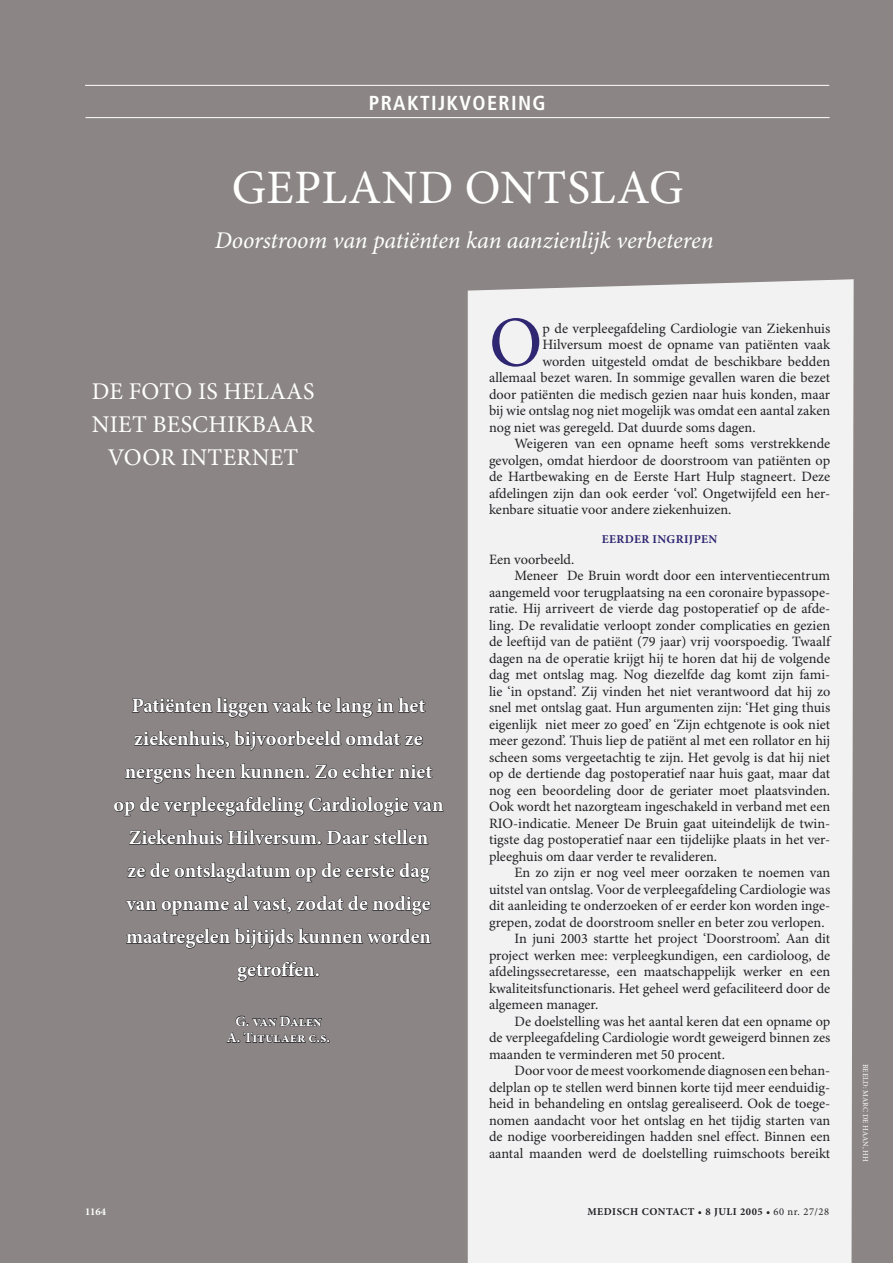
<style>
.page{position:relative;width:893px;height:1263px;background:#8b8585}
.page>*{position:absolute;margin:0;border:0;box-sizing:border-box;transform-origin:0 0}
.Initiaal_3{font:71.55px "Minion Pro";color:#2f2772}
._2G{font:48px "Minion Pro";letter-spacing:.01em;color:#fff}
._1{font:italic 24px "Minion Pro";letter-spacing:-.005em;color:#fff}
.T{font:24px/33px "Minion Pro";letter-spacing:.01em;color:#fff;text-align:center}
._3{font:700 20.25px/33px "Minion Pro";color:#fff;text-align:center}
.RC{font:700 condensed 20.25px "Frutiger";letter-spacing:.065em;color:#fff}
.T-2{font:14.25px/16.5px "Minion Pro";color:#212125;text-align:justify}
.Initiaal_3-2{font:14.25px "Minion Pro";color:#212125}
._4{font:700 14.25px "Minion Pro";color:#fff}
._5{font:700 12px "Minion Pro";letter-spacing:.03em;color:#2f2772}
.t1{font:700 10.5px "Minion Pro";letter-spacing:.05em;color:#212125}
.t2{font:700 10.5px "Minion Pro";color:#fff}
._6A{font:7.5px "Minion Pro";letter-spacing:.01em;color:#fff}
.s1{font-weight:400}
</style>
<div class="page">
<div style="left:468px;top:279px;width:386px;height:984px;background:#f3f2f2"></div>
<hr style="left:85px;top:117px;width:745px;height:1px;background:#fff">
<svg style="left:132px;top:697px;width:294px;height:21px"></svg>
<svg style="left:134px;top:730px;width:289px;height:21px"></svg>
<svg style="left:125px;top:763px;width:308px;height:21px"></svg>
<svg style="left:114px;top:796px;width:330px;height:49px"></svg>
<svg style="left:127px;top:862px;width:303px;height:21px"></svg>
<svg style="left:126px;top:895px;width:305px;height:21px"></svg>
<svg style="left:126px;top:928px;width:305px;height:21px"></svg>
<svg style="left:237px;top:961px;width:82px;height:21px"></svg>
<svg style="left:227px;top:1015px;width:103px;height:28px"></svg>
<hr style="left:85px;top:85px;width:744px;height:1px;background:#fff">
<p class="RC" style="left:369px;top:91px;width:178px">PRAKTIJKVOERING</p>
<p class="_2G" style="left:232px;top:159px;width:453px">GEPLAND ONTSLAG</p>
<p class="_1" style="left:215px;top:226px;width:500px">Doorstroom van patiënten kan aanzienlijk verbeteren</p>
<p class="T" style="left:92px;top:375px;width:224px">DE FOTO IS HELAAS<br>NIET BESCHIKBAAR<br>VOOR INTERNET</p>
<p class="_3" style="left:114px;top:690px;width:331px">Patiënten liggen vaak te lang in het ziekenhuis, bijvoorbeeld omdat ze nergens heen kunnen. Zo echter niet op de verpleegafdeling Cardiologie van Ziekenhuis Hilversum. Daar stellen<br>ze de ontslagdatum op de eerste dag van opname al vast, zodat de nodige maatregelen bijtijds kunnen worden getroffen.</p>
<p class="_4" style="left:235px;top:1012px;width:88px">G. van Dalen</p>
<p class="_4" style="left:227px;top:1029px;width:105px">A. Titulaer c.s.</p>
<p class="Initiaal_3" style="left:489px;top:300px;width:55px">O</p>
<p class="Initiaal_3-2" style="left:542px;top:319px;width:289px">p de verpleegafdeling Cardiologie van Ziekenhuis</p>
<p class="Initiaal_3-2" style="left:542px;top:336px;width:289px">Hilversum moest de opname van patiënten vaak</p>
<p class="Initiaal_3-2" style="left:542px;top:352px;width:289px">worden uitgesteld omdat de beschikbare bedden</p>
<p class="Initiaal_3-2" style="left:489px;top:369px;width:343px">allemaal bezet waren. In sommige gevallen waren die bezet</p>
<p class="Initiaal_3-2" style="left:489px;top:385px;width:343px">door patiënten die medisch gezien naar huis konden, maar</p>
<p class="Initiaal_3-2" style="left:489px;top:402px;width:343px">bij wie ontslag nog niet mogelijk was omdat een aantal zaken</p>
<p class="Initiaal_3-2" style="left:489px;top:418px;width:268px">nog niet was geregeld. Dat duurde soms dagen.</p>
<p class="T-2" style="left:489px;top:436px;width:343px;text-indent:26px">Weigeren van een opname heeft soms verstrekkende gevolgen, omdat hierdoor de doorstroom van patiënten op de Hartbewaking en de Eerste Hart Hulp stagneert. Deze afdelingen zijn dan ook eerder ‘vol’. Ongetwijfeld een her&shy;kenbare situatie voor andere ziekenhuizen.</p>
<p class="_5" style="left:602px;top:532px;width:117px">EERDER INGRIJPEN</p>
<p class="T-2" style="left:489px;top:551px;width:87px">Een voorbeeld.</p>
<p class="T-2" style="left:489px;top:568px;width:343px;text-indent:26px">Meneer De Bruin wordt door een interventiecentrum aangemeld voor terugplaatsing na een coronaire bypassope&shy;ratie. Hij arriveert de vierde dag postoperatief op de afde&shy;ling. De revalidatie verloopt zonder complicaties en gezien de leeftijd van de patiënt (79 jaar) vrij voorspoedig. Twaalf dagen na de operatie krijgt hij te horen dat hij de volgende dag met ontslag mag. Nog diezelfde dag komt zijn fami&shy;lie ‘in opstand’. Zij vinden het niet verantwoord dat hij zo snel met ontslag gaat. Hun argumenten zijn: ‘Het ging thuis eigenlijk niet meer zo goed’ en ‘Zijn echtgenote is ook niet meer gezond’. Thuis liep de patiënt al met een rollator en hij scheen soms vergeetachtig te zijn. Het gevolg is dat hij niet op de dertiende dag postoperatief naar huis gaat, maar dat nog een beoordeling door de geriater moet plaatsvinden.<br>Ook wordt het nazorgteam ingeschakeld in verband met een RIO-indicatie. Meneer De Bruin gaat uiteindelijk de twin&shy;tigste dag postoperatief naar een tijdelijke plaats in het ver&shy;pleeghuis om daar verder te revalideren.</p>
<p class="T-2" style="left:489px;top:865px;width:343px;text-indent:26px">En zo zijn er nog veel meer oorzaken te noemen van uitstel van ontslag. Voor de verpleegafdeling Cardiologie was dit aanleiding te onderzoeken of er eerder kon worden inge&shy;grepen, zodat de doorstroom sneller en beter zou verlopen.</p>
<p class="T-2" style="left:489px;top:931px;width:343px;text-indent:26px">In juni 2003 startte het project ‘Doorstroom’. Aan dit project werken mee: verpleegkundigen, een cardioloog, de afdelingssecretaresse, een maatschappelijk werker en een kwaliteitsfunctionaris. Het geheel werd gefaciliteerd door de algemeen manager.</p>
<p class="T-2" style="left:489px;top:1013px;width:343px;text-indent:26px">De doelstelling was het aantal keren dat een opname op de verpleegafdeling Cardiologie wordt geweigerd binnen zes maanden te verminderen met 50 procent.</p>
<p class="T-2" style="left:489px;top:1063px;width:343px;text-indent:26px">Door voor de meest voorkomende diagnosen een behan&shy;delplan op te stellen werd binnen korte tijd meer eenduidig&shy;heid in behandeling en ontslag gerealiseerd. Ook de toege&shy;nomen aandacht voor het ontslag en het tijdig starten van de nodige voorbereidingen hadden snel effect. Binnen een aantal maanden werd de doelstelling ruimschoots bereikt</p>
<p class="t2" style="left:85px;top:1205px;width:22px">1164</p>
<p class="t1" style="left:587px;top:1205px;width:243px">MEDISCH CONTACT • 8 JULI 2005 • <span class="s1">60 nr. 27/28</span></p>
<p class="_6A" style="left:870px;top:1064px;width:100px;rotate:90deg">BEELD: MARC DE HAAN, HH</p>
</div>
